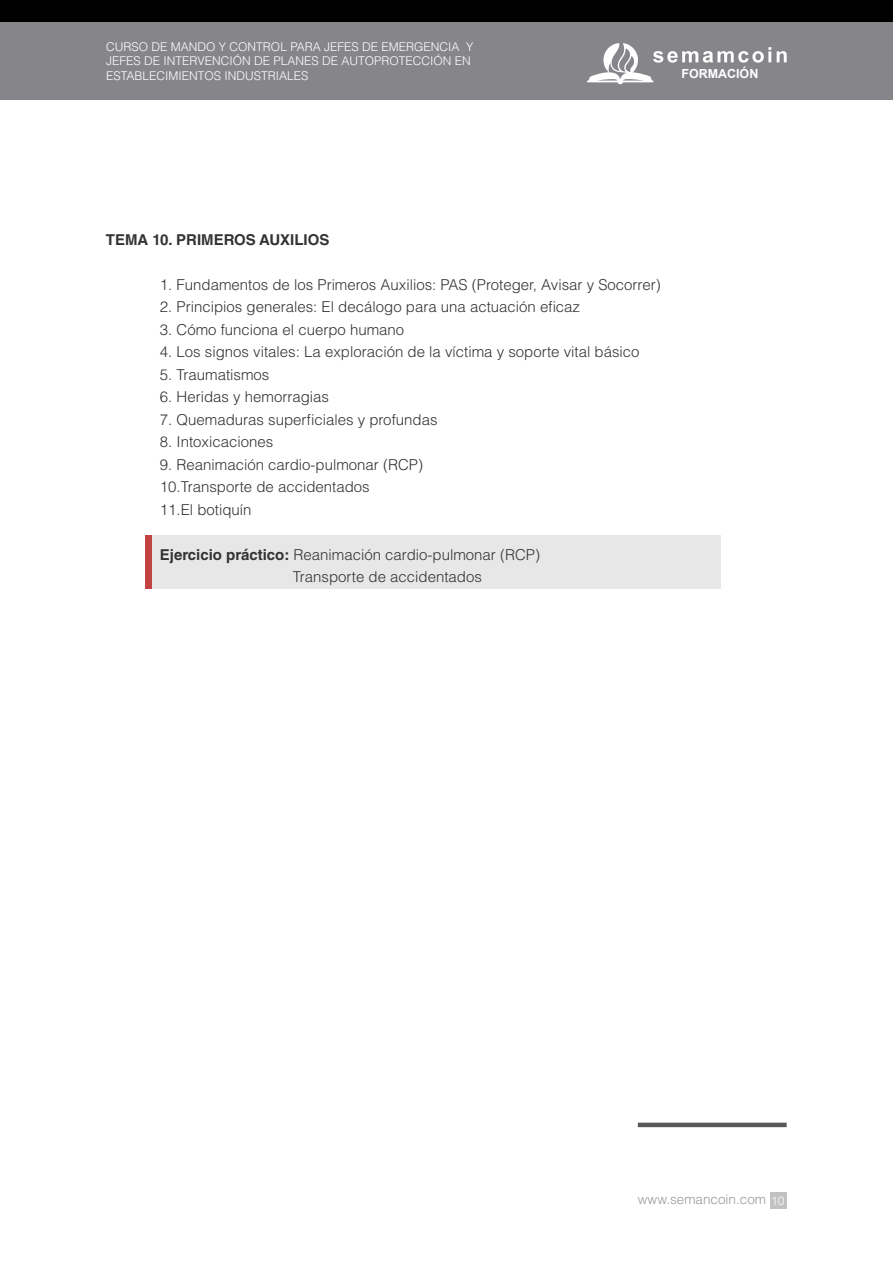
<style>
.page{position:relative;width:893px;height:1263px;background:#fff}
.page>*{position:absolute;margin:0;border:0;box-sizing:border-box;transform-origin:0 0}
.t1{font:300 15px/22.5px "Helvetica LT Std";color:#333}
.t2{font:700 15px "Helvetica LT Std";color:#333}
.t3{font:300 13.5px "Helvetica LT Std";color:#999}
.t4{font:700 12.45px "Arial";color:#fff}
.t5{font:300 12px/14.4px "Helvetica LT Std";color:#fff}
.s1{font-weight:700}
.s2{font-size:12px;color:#fff}
</style>
<div class="page">
<div style="left:148px;top:536px;width:573px;height:53px;background:#e7e7e7"></div>
<div style="left:145px;top:536px;width:6px;height:53px;background:#c24141"></div>
<hr style="left:638px;top:1123px;width:149px;height:4px;background:#585858">
<div style="left:0;top:22px;width:893px;height:78px;background:#868589"></div>
<div style="left:0;top:0;width:893px;height:21px;background:#000"></div>
<svg style="left:777px;top:51px;width:10px;height:11px"></svg>
<svg style="left:587px;top:43px;width:184px;height:41px"></svg>
<div style="left:770px;top:1192px;width:17px;height:17px;background:#c2c2c2"></div>
<p class="t5" style="left:106px;top:39px;width:369px">CURSO DE MANDO Y CONTROL PARA JEFES DE EMERGENCIA Y<br>JEFES DE INTERVENCIÓN DE PLANES DE AUTOPROTECCIÓN EN<br>ESTABLECIMIENTOS INDUSTRIALES</p>
<p class="t4" style="left:681px;top:65px;width:78px">FORMACIÓN</p>
<p class="t2" style="left:106px;top:230px;width:225px">TEMA 10. PRIMEROS AUXILIOS</p>
<p class="t1" style="left:160px;top:273px;width:502px">1. Fundamentos de los Primeros Auxilios: PAS (Proteger, Avisar y Socorrer)</p>
<p class="t1" style="left:160px;top:295px;width:422px">2. Principios generales: El decálogo para una actuación eficaz</p>
<p class="t1" style="left:160px;top:318px;width:246px">3. Cómo funciona el cuerpo humano</p>
<p class="t1" style="left:160px;top:340px;width:481px">4. Los signos vitales: La exploración de la víctima y soporte vital básico</p>
<p class="t1" style="left:160px;top:363px;width:111px">5. Traumatismos</p>
<p class="t1" style="left:160px;top:385px;width:171px">6. Heridas y hemorragias</p>
<p class="t1" style="left:160px;top:408px;width:279px">7. Quemaduras superficiales y profundas</p>
<p class="t1" style="left:160px;top:430px;width:115px">8. Intoxicaciones</p>
<p class="t1" style="left:160px;top:453px;width:265px">9. Reanimación cardio-pulmonar (RCP)<br>10.Transporte de accidentados<br>11.El botiquín</p>
<p class="t1" style="left:293px;top:543px;width:249px;text-indent:-133px"><span class="s1">Ejercicio práctico:</span> Reanimación cardio-pulmonar (RCP)<br>Transporte de accidentados</p>
<p class="t3" style="left:638px;top:1191px;width:148px">www.semancoin.com <span class="s2">10</span></p>
</div>
